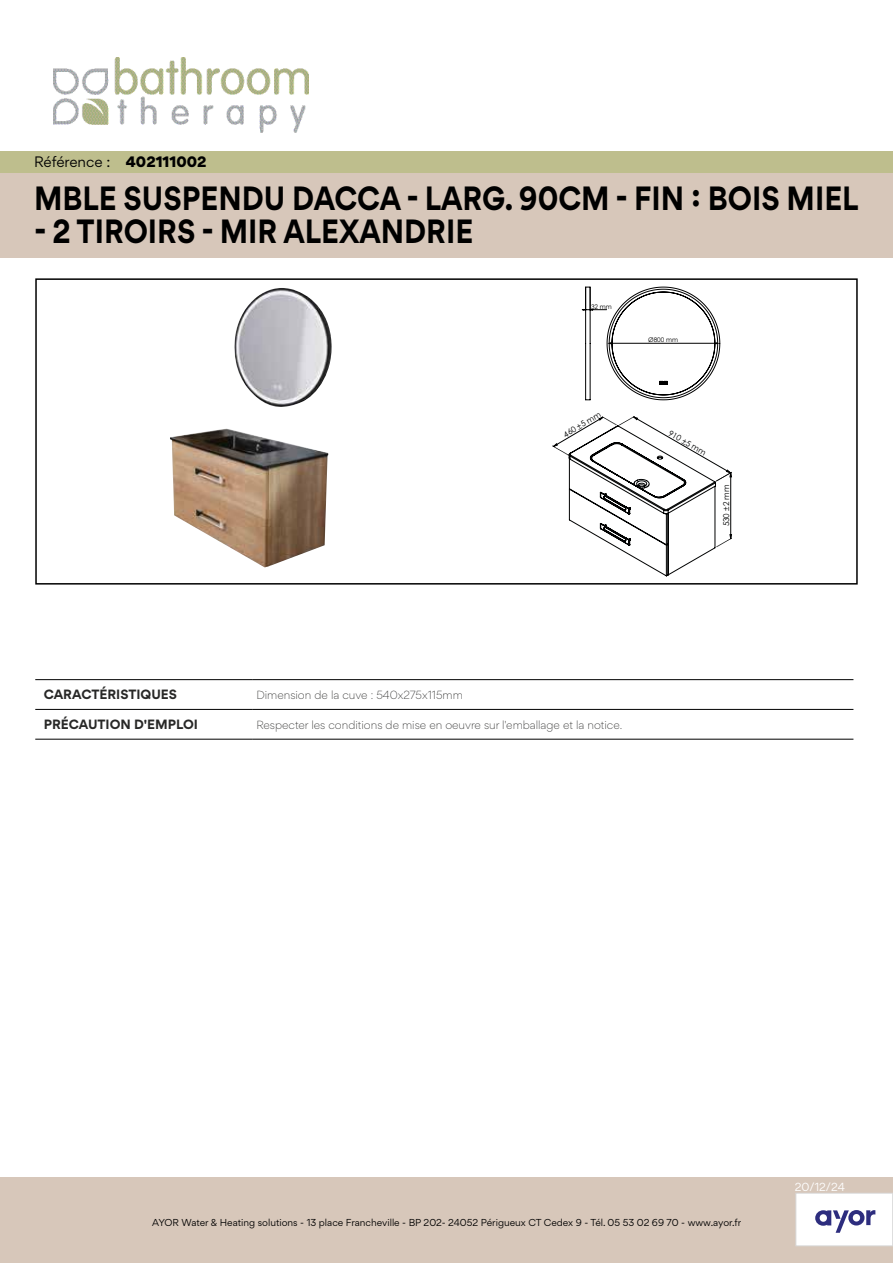
<style>
.page{position:relative;width:893px;height:1263px;background:#fff}
.page>*{position:absolute;margin:0;border:0;box-sizing:border-box;transform-origin:0 0}
.t1{font:700 30px "Gordita";color:#000;scale:.9 1}
.t2{font:13.5px "Gordita";letter-spacing:-.005em;color:#000}
.t3{font:700 12px "Gordita";color:#282827}
.t4{font:300 10.5px "Gordita";color:#282827}
.t5{font:10.5px "Gordita";color:#fff}
.t6{font:9px "Gordita";color:#000}
.t7{font:8.1px "Century Gothic";color:#010202}
.t8{font:6.45px "Century Gothic";color:#000}
.s1{font-weight:900}
</style>
<div class="page">
<svg style="left:552px;top:416px;width:180px;height:160px"></svg>
<svg style="left:582px;top:287px;width:138px;height:113px"></svg>
<div style="left:0;top:172px;width:893px;height:85px;background:#d7c7ba"></div>
<div style="left:0;top:1178px;width:893px;height:85px;background:#d7c7ba"></div>
<div style="left:796px;top:1193px;width:97px;height:53px;background:#fff"></div>
<div style="left:795px;top:1193px;width:98px;height:53px;border:1px solid #dadada"></div>
<img style="left:170px;top:288px;width:162px;height:279px">
<hr style="left:35px;top:679px;width:217px;height:1px;background:#000">
<hr style="left:252px;top:679px;width:601px;height:1px;background:#000">
<hr style="left:35px;top:709px;width:217px;height:1px;background:#000">
<hr style="left:252px;top:709px;width:601px;height:1px;background:#000">
<hr style="left:35px;top:739px;width:217px;height:1px;background:#000">
<hr style="left:252px;top:739px;width:601px;height:1px;background:#000">
<div style="left:35px;top:278px;width:823px;height:307px;border:2px solid #000"></div>
<svg style="left:815px;top:1210px;width:60px;height:23px"></svg>
<img style="left:53px;top:57px;width:256px;height:75px">
<div style="left:0;top:151px;width:893px;height:21px;background:#bebe8d"></div>
<h2 class="t2" style="left:34px;top:152px;width:174px">Référence : <span class="s1">402111002</span></h2>
<h1 class="t1" style="left:34px;top:175px;width:918px">MBLE SUSPENDU DACCA - LARG. 90CM - FIN : BOIS MIEL</h1>
<h1 class="t1" style="left:34px;top:208px;width:490px">- 2 TIROIRS - MIR ALEXANDRIE</h1>
<p class="t8" style="left:591px;top:302px;width:22px">32 mm</p>
<p class="t7" style="left:561px;top:430px;width:43px;rotate:-31deg">460 ±5 mm</p>
<p class="t8" style="left:648px;top:336px;width:31px">Ø800 mm</p>
<p class="t7" style="left:672px;top:427px;width:43px;rotate:30deg">910 ±5 mm</p>
<p class="t7" style="left:721px;top:526px;width:43px;rotate:-90deg">530 ±2 mm</p>
<h3 class="t3" style="left:44px;top:685px;width:135px">CARACTÉRISTIQUES</h3>
<p class="t4" style="left:256px;top:687px;width:208px">Dimension de la cuve : 540x275x115mm</p>
<h3 class="t3" style="left:44px;top:715px;width:156px">PRÉCAUTION D'EMPLOI</h3>
<p class="t4" style="left:256px;top:717px;width:367px">Respecter les conditions de mise en oeuvre sur l'emballage et la notice.</p>
<p class="t6" style="left:152px;top:1216px;width:590px">AYOR Water &amp; Heating solutions - 13 place Francheville - BP 202- 24052 Périgueux CT Cedex 9 - Tél. 05 53 02 69 70 - www.ayor.fr</p>
<p class="t5" style="left:795px;top:1179px;width:52px">20/12/24</p>
</div>
